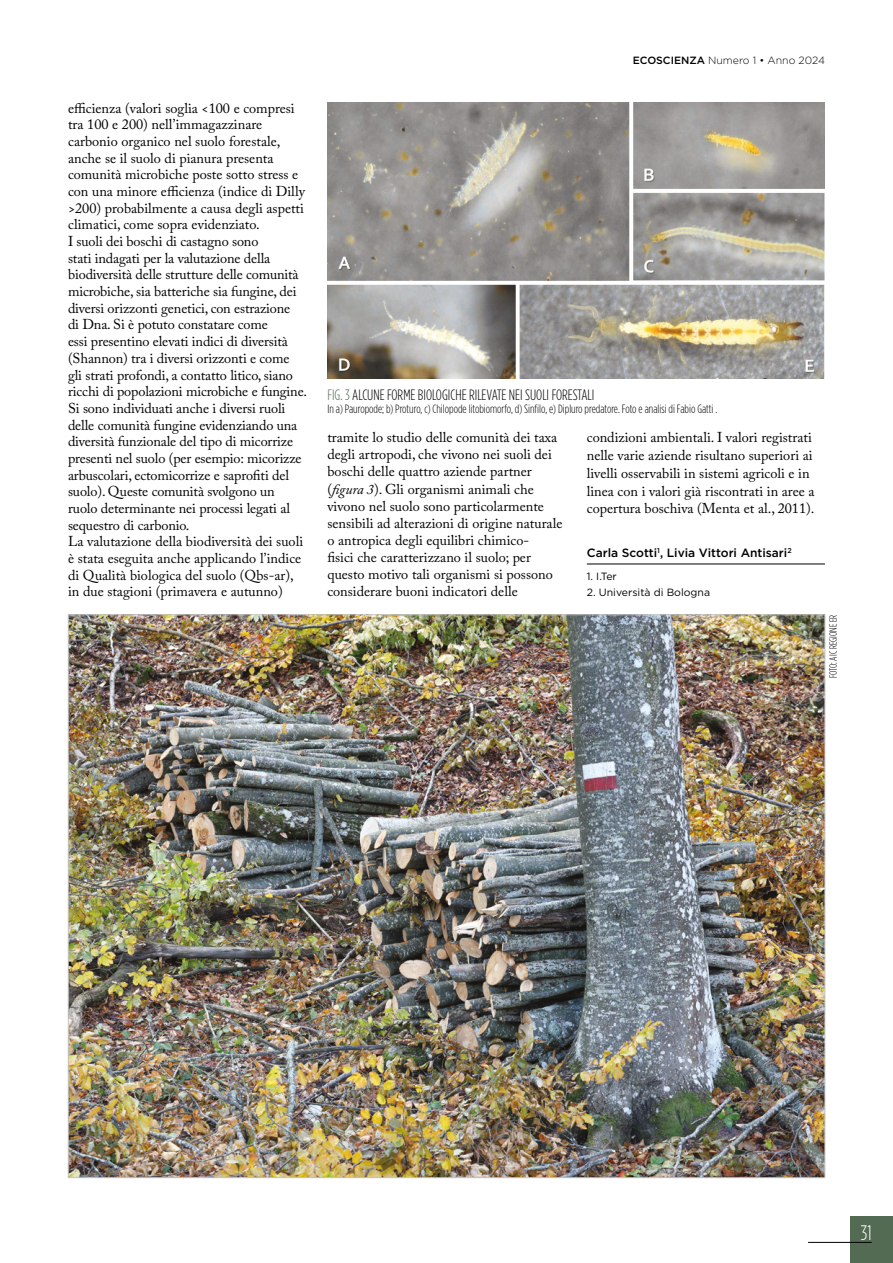
<style>
.page{position:relative;width:893px;height:1263px;background:#fff}
.page>*{position:absolute;margin:0;border:0;box-sizing:border-box;transform-origin:0 0}
.t1{font:300 condensed 21px "Gotham HTF";color:#fff}
.Grafico_Dida_-_Titol{font:300 condensed 15px "Gotham HTF";color:#000}
.testo_principale{font:14.25px/16.6px "Adobe Caslon Pro";color:#000}
.Grafico_Dida_-_Testo{font:300 condensed 12px "Gotham HTF";color:#000}
.Autore{font:500 12px "Gotham HTF";color:#000}
.Carica___Traduzione{font:10.5px "Gotham HTF";color:#000}
.t2{font:300 10.5px "Gotham HTF";color:#000}
.Credit_foto{font:300 condensed 10.5px "Gotham HTF";color:#000}
.s1{font-weight:500}
.s2{color:#536a53}
.s3{font-style:italic}
</style>
<div class="page">
<div style="left:850px;top:1216px;width:43px;height:47px;background:#536a53"></div>
<hr style="left:808px;top:1242px;width:64px;height:1px;background:#000">
<img style="left:327px;top:102px;width:498px;height:277px">
<img style="left:70px;top:616px;width:753px;height:560px">
<hr style="left:587px;top:564px;width:238px;height:1px;background:#000">
<p class="testo_principale" style="left:68px;top:99px;width:238px">efficienza (valori soglia &lt;100 e compresi tra 100 e 200) nell’immagazzinare carbonio organico nel suolo forestale, anche se il suolo di pianura presenta comunità microbiche poste sotto stress e con una minore efficienza (indice di Dilly &gt;200) probabilmente a causa degli aspetti climatici, come sopra evidenziato.</p>
<p class="testo_principale" style="left:68px;top:233px;width:241px">I suoli dei boschi di castagno sono<br>stati indagati per la valutazione della biodiversità delle strutture delle comunità microbiche, sia batteriche sia fungine, dei diversi orizzonti genetici, con estrazione<br>di Dna. Si è potuto constatare come<br>essi presentino elevati indici di diversità (Shannon) tra i diversi orizzonti e come gli strati profondi, a contatto litico, siano ricchi di popolazioni microbiche e fungine.<br>Si sono individuati anche i diversi ruoli delle comunità fungine evidenziando una diversità funzionale del tipo di micorrize presenti nel suolo (per esempio: micorizze arbuscolari, ectomicorrize e saprofiti del suolo). Queste comunità svolgono un ruolo determinante nei processi legati al sequestro di carbonio.</p>
<p class="testo_principale" style="left:68px;top:533px;width:237px">La valutazione della biodiversità dei suoli è stata eseguita anche applicando l’indice di Qualità biologica del suolo (Qbs-ar), in due stagioni (primavera e autunno)</p>
<p class="t2" style="left:633px;top:55px;width:194px"><span class="s1">ECOSCIENZA</span> Numero 1 • Anno 2024</p>
<p class="Grafico_Dida_-_Titol" style="left:327px;top:387px;width:268px"><span class="s2">FIG. 3</span> ALCUNE FORME BIOLOGICHE RILEVATE NEI SUOLI FORESTALI</p>
<p class="Grafico_Dida_-_Testo" style="left:327px;top:403px;width:391px">In a) Pauropode; b) Proturo, c) Chilopode litobiomorfo, d) Sinfilo, e) Dipluro predatore. Foto e analisi di Fabio Gatti .</p>
<p class="testo_principale" style="left:327px;top:429px;width:236px;line-height:17.1px">tramite lo studio delle comunità dei taxa degli artropodi, che vivono nei suoli dei boschi delle quattro aziende partner (<span class="s3">figura 3</span>). Gli organismi animali che vivono nel suolo sono particolarmente sensibili ad alterazioni di origine naturale o antropica degli equilibri chimico-<br>fisici che caratterizzano il suolo; per questo motivo tali organismi si possono considerare buoni indicatori delle</p>
<p class="testo_principale" style="left:587px;top:428px;width:229px;line-height:17.9px">condizioni ambientali. I valori registrati nelle varie aziende risultano superiori ai livelli osservabili in sistemi agricoli e in linea con i valori già riscontrati in aree a copertura boschiva (Menta et al., 2011).</p>
<p class="Autore" style="left:587px;top:546px;width:206px">Carla Scotti<sup>1</sup>, Livia Vittori Antisari<sup>2</sup></p>
<p class="Carica___Traduzione" style="left:587px;top:570px;width:31px">1. I.Ter</p>
<p class="Carica___Traduzione" style="left:587px;top:587px;width:125px">2. Università di Bologna</p>
<p class="Credit_foto" style="left:828px;top:678px;width:65px;rotate:-90deg">FOTO: AIC REGIONE ER</p>
<h1 class="t1" style="left:861px;top:1221px;width:12px">31</h1>
</div>
